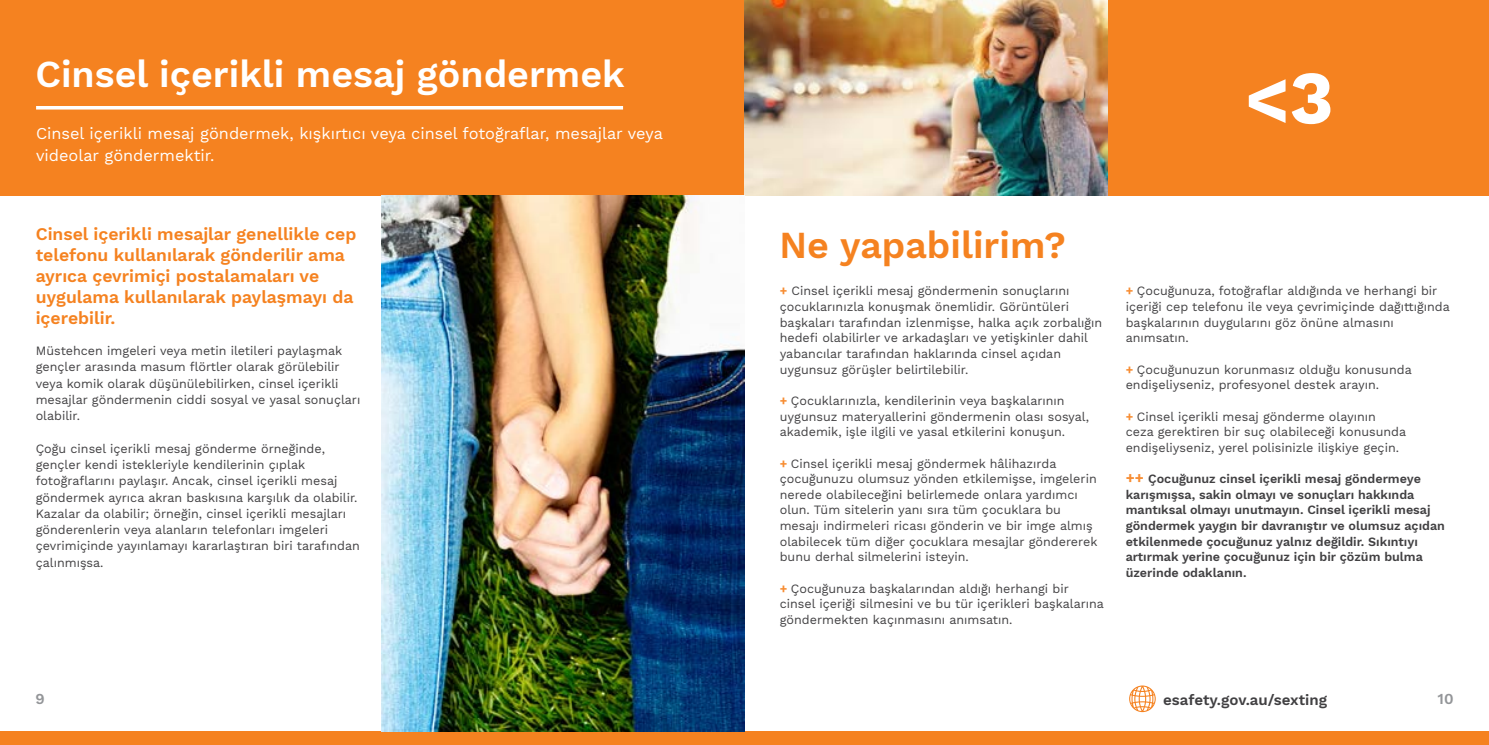
<style>
.page{position:relative;width:1489px;height:745px;background:#fff}
.page>*{position:absolute;margin:0;border:0;box-sizing:border-box;transform-origin:0 0}
.t1{font:700 75px "Work Sans";color:#fff}
.t2{font:600 37.5px "Work Sans";color:#fff}
.t3{font:600 37.5px "Work Sans";color:#f58220}
.t4{font:600 17.5px/21px "Work Sans";color:#f58220}
.t5{font:16.25px/21.2px "Work Sans";color:#fff}
.t6{font:600 15px "Work Sans";color:#414042}
.t7{font:600 15px "Work Sans";color:#939598}
.t8{font:12.5px/15.6px "Work Sans";color:#414042}
.t9{font:600 12.5px/15.6px "Work Sans";color:#414042}
.s1{font-weight:700;color:#f78d33}
.s2{font-weight:700;font-size:15px;color:#f78d33}
</style>
<div class="page">
<div style="left:0;top:0;width:1488px;height:195px;background:#f58220"></div>
<hr style="left:36px;top:106px;width:587px;height:3px;background:#fff">
<div style="left:0;top:730px;width:1488px;height:14px;background:#f58220"></div>
<img style="left:744px;top:0;width:363px;height:195px">
<img style="left:381px;top:195px;width:363px;height:535px">
<svg style="left:1129px;top:685px;width:26px;height:26px"></svg>
<h2 class="t2" style="left:35px;top:52px;width:591px">Cinsel içerikli mesaj göndermek</h2>
<h3 class="t5" style="left:36px;top:124px;width:628px">Cinsel içerikli mesaj göndermek, kışkırtıcı veya cinsel fotoğraflar, mesajlar veya videolar göndermektir.</h3>
<h3 class="t4" style="left:36px;top:224px;width:322px">Cinsel içerikli mesajlar genellikle cep telefonu kullanılarak gönderilir ama ayrıca çevrimiçi postalamaları ve uygulama kullanılarak paylaşmayı da içerebilir.</h3>
<p class="t8" style="left:36px;top:343px;width:326px;line-height:16.2px">Müstehcen imgeleri veya metin iletileri paylaşmak gençler arasında masum flörtler olarak görülebilir veya komik olarak düşünülebilirken, cinsel içerikli mesajlar göndermenin ciddi sosyal ve yasal sonuçları olabilir.</p>
<p class="t8" style="left:36px;top:440px;width:326px;line-height:16.2px">Çoğu cinsel içerikli mesaj gönderme örneğinde, gençler kendi istekleriyle kendilerinin çıplak fotoğraflarını paylaşır. Ancak, cinsel içerikli mesaj göndermek ayrıca akran baskısına karşılık da olabilir.<br>Kazalar da olabilir; örneğin, cinsel içerikli mesajları gönderenlerin veya alanların telefonları imgeleri çevrimiçinde yayınlamayı kararlaştıran biri tarafından çalınmışsa.</p>
<h1 class="t1" style="left:1243px;top:54px;width:91px">&lt;3</h1>
<h2 class="t3" style="left:779px;top:223px;width:288px">Ne yapabilirim?</h2>
<p class="t8" style="left:779px;top:284px;width:324px"><span class="s1">+</span> Cinsel içerikli mesaj göndermenin sonuçlarını çocuklarınızla konuşmak önemlidir. Görüntüleri başkaları tarafından izlenmişse, halka açık zorbalığın hedefi olabilirler ve arkadaşları ve yetişkinler dahil yabancılar tarafından haklarında cinsel açıdan uygunsuz görüşler belirtilebilir.</p>
<p class="t8" style="left:779px;top:393px;width:311px"><span class="s1">+</span> Çocuklarınızla, kendilerinin veya başkalarının uygunsuz materyallerini göndermenin olası sosyal, akademik, işle ilgili ve yasal etkilerini konuşun.</p>
<p class="t8" style="left:779px;top:455px;width:319px"><span class="s1">+</span> Cinsel içerikli mesaj göndermek hâlihazırda çocuğunuzu olumsuz yönden etkilemişse, imgelerin nerede olabileceğini belirlemede onlara yardımcı olun. Tüm sitelerin yanı sıra tüm çocuklara bu mesajı indirmeleri ricası gönderin ve bir imge almış olabilecek tüm diğer çocuklara mesajlar göndererek bunu derhal silmelerini isteyin.</p>
<p class="t8" style="left:779px;top:580px;width:326px"><span class="s1">+</span> Çocuğunuza başkalarından aldığı herhangi bir cinsel içeriği silmesini ve bu tür içerikleri başkalarına göndermekten kaçınmasını anımsatın.</p>
<p class="t8" style="left:1125px;top:284px;width:325px"><span class="s1">+</span> Çocuğunuza, fotoğraflar aldığında ve herhangi bir içeriği cep telefonu ile veya çevrimiçinde dağıttığında başkalarının duygularını göz önüne almasını anımsatın.</p>
<p class="t8" style="left:1125px;top:362px;width:287px"><span class="s1">+</span> Çocuğunuzun korunmasız olduğu konusunda endişeliyseniz, profesyonel destek arayın.</p>
<p class="t8" style="left:1125px;top:409px;width:282px"><span class="s1">+</span> Cinsel içerikli mesaj gönderme olayının ceza gerektiren bir suç olabileceği konusunda endişeliyseniz, yerel polisinizle ilişkiye geçin.</p>
<p class="t9" style="left:1125px;top:471px;width:321px"><span class="s2">++</span> Çocuğunuz cinsel içerikli mesaj göndermeye karışmışsa, sakin olmayı ve sonuçları hakkında mantıksal olmayı unutmayın. Cinsel içerikli mesaj göndermek yaygın bir davranıştır ve olumsuz açıdan etkilenmede çocuğunuz yalnız değildir. Sıkıntıyı artırmak yerine çocuğunuz için bir çözüm bulma üzerinde odaklanın.</p>
<p class="t7" style="left:35px;top:690px;width:11px">9</p>
<p class="t6" style="left:1163px;top:690px;width:165px">esafety.gov.au/sexting</p>
<p class="t7" style="left:1437px;top:690px;width:17px">10</p>
</div>
